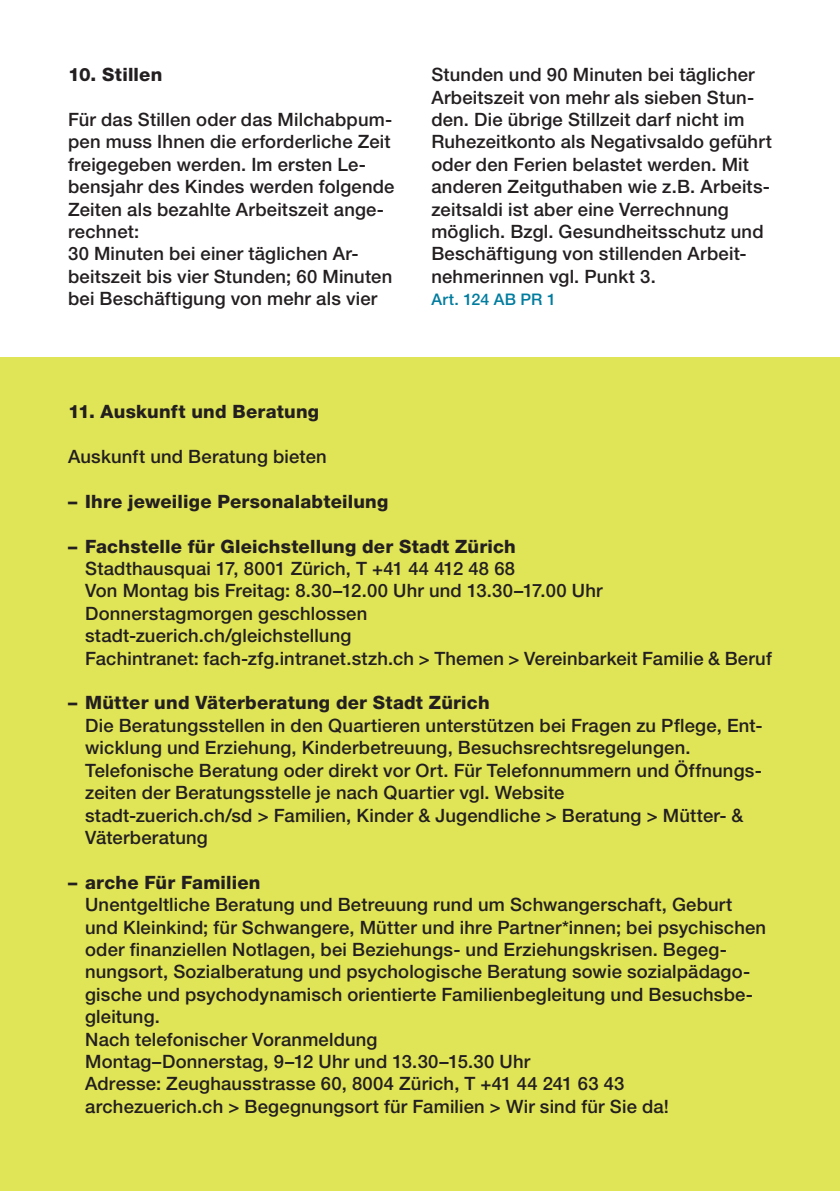
<style>
.page{position:relative;width:840px;height:1191px;background:#fff}
.page>*{position:absolute;margin:0;border:0;box-sizing:border-box;transform-origin:0 0}
.t1{font:500 18.4px/22.4px "Helvetica Neue LT Pro";letter-spacing:.01em;color:#231f20}
.t2{font:800 18.4px "Helvetica Neue LT Pro";letter-spacing:.01em;color:#231f20}
.t3{font:500 16px "Helvetica Neue LT Pro";letter-spacing:.01em;color:#007c9f}
</style>
<div class="page">
<div style="left:0;top:357px;width:839px;height:834px;background:#e0e457"></div>
<p class="t2" style="left:68px;top:64px;width:96px">10. Stillen</p>
<p class="t1" style="left:68px;top:108px;width:328px">Für das Stillen oder das Milchabpum&shy;pen muss Ihnen die erforderliche Zeit freigegeben werden. Im ersten Le&shy;bensjahr des Kindes werden folgende Zeiten als bezahlte Arbeitszeit ange&shy;rechnet:<br>30 Minuten bei einer täglichen Ar&shy;beitszeit bis vier Stunden; 60 Minuten bei Beschäftigung von mehr als vier</p>
<p class="t1" style="left:431px;top:63px;width:342px">Stunden und 90 Minuten bei täglicher Arbeitszeit von mehr als sieben Stun&shy;den. Die übrige Stillzeit darf nicht im Ruhezeitkonto als Negativsaldo geführt oder den Ferien belastet werden. Mit anderen Zeitguthaben wie z.B. Arbeits&shy;zeitsaldi ist aber eine Verrechnung möglich. Bzgl. Gesundheitsschutz und Beschäftigung von stillenden Arbeit&shy;nehmerinnen vgl. Punkt 3.</p>
<p class="t3" style="left:431px;top:290px;width:126px">Art. 124 AB PR 1</p>
<p class="t2" style="left:68px;top:401px;width:252px">11. Auskunft und Beratung</p>
<p class="t1" style="left:68px;top:445px;width:260px">Auskunft und Beratung bieten</p>
<p class="t2" style="left:68px;top:490px;width:321px">– Ihre jeweilige Personalabteilung</p>
<p class="t2" style="left:68px;top:535px;width:449px">– Fachstelle für Gleichstellung der Stadt Zürich</p>
<p class="t1" style="left:85px;top:557px;width:687px">Stadthausquai 17, 8001 Zürich, T +41 44 412 48 68<br>Von Montag bis Freitag: 8.30–12.00 Uhr und 13.30–17.00 Uhr Donnerstagmorgen geschlossen<br>stadt-zuerich.ch/gleichstellung<br>Fachintranet: fach-zfg.intranet.stzh.ch &gt; Themen &gt; Vereinbarkeit Familie &amp; Beruf</p>
<p class="t2" style="left:68px;top:692px;width:423px">– Mütter und Väterberatung der Stadt Zürich</p>
<p class="t1" style="left:85px;top:714px;width:678px">Die Beratungsstellen in den Quartieren unterstützen bei Fragen zu Pflege, Ent&shy;wicklung und Erziehung, Kinderbetreuung, Besuchsrechtsregelungen.<br>Telefonische Beratung oder direkt vor Ort. Für Telefonnummern und Öffnungs&shy;zeiten der Beratungsstelle je nach Quartier vgl. Website<br>stadt-zuerich.ch/sd &gt; Familien, Kinder &amp; Jugendliche &gt; Beratung &gt; Mütter- &amp; Väterberatung</p>
<p class="t2" style="left:68px;top:871px;width:194px">– arche Für Familien</p>
<p class="t1" style="left:85px;top:893px;width:682px">Unentgeltliche Beratung und Betreuung rund um Schwangerschaft, Geburt und Kleinkind; für Schwangere, Mütter und ihre Partner*innen; bei psychischen oder finanziellen Notlagen, bei Beziehungs- und Erziehungskrisen. Begeg&shy;nungsort, Sozialberatung und psychologische Beratung sowie sozialpädago&shy;gische und psychodynamisch orientierte Familienbegleitung und Besuchsbe&shy;gleitung.<br>Nach telefonischer Voranmeldung<br>Montag–Donnerstag, 9–12 Uhr und 13.30–15.30 Uhr<br>Adresse: Zeughausstrasse 60, 8004 Zürich, T +41 44 241 63 43 archezuerich.ch &gt; Begegnungsort für Familien &gt; Wir sind für Sie da!</p>
</div>
